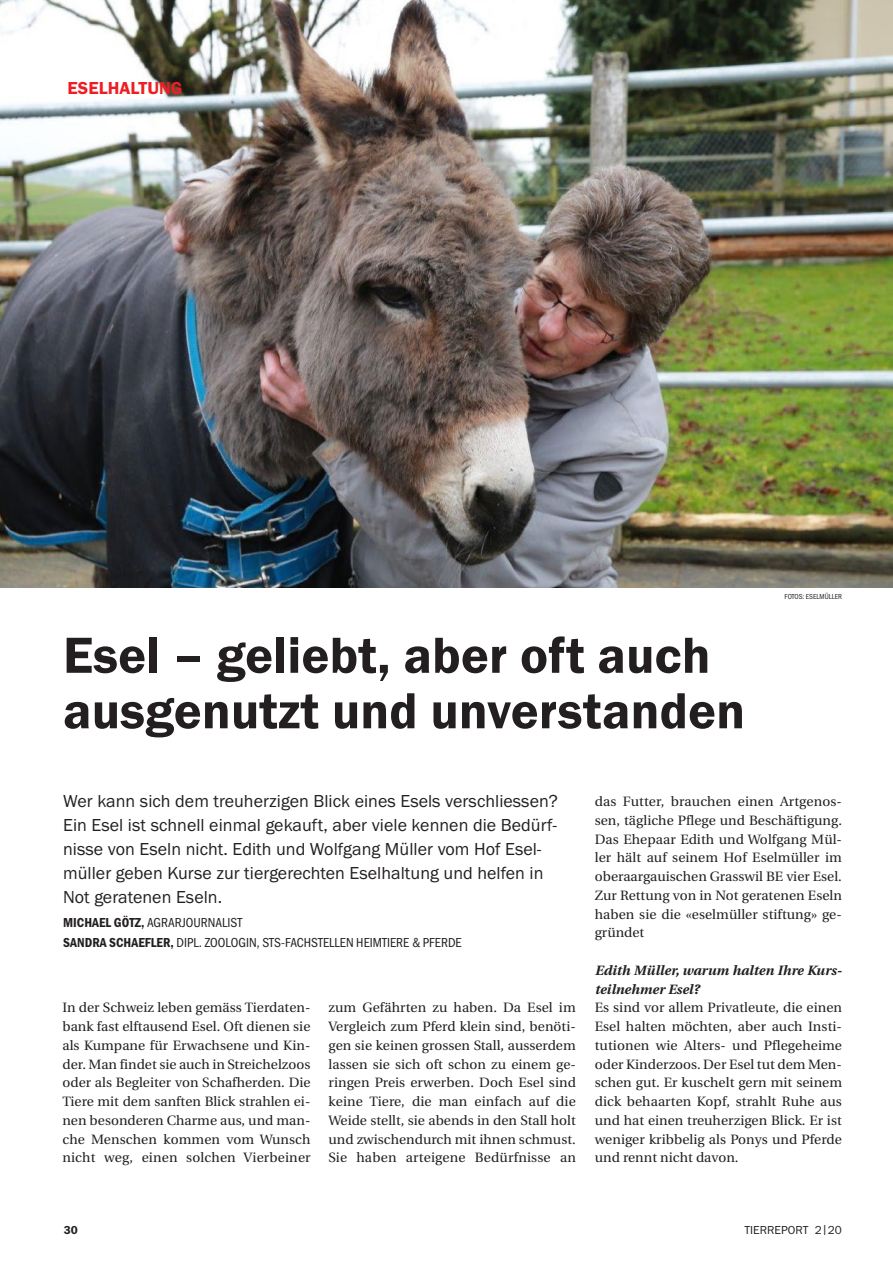
<style>
.page{position:relative;width:893px;height:1263px;background:#fff}
.page>*{position:absolute;margin:0;border:0;box-sizing:border-box;transform-origin:0 0}
.t1{font:600 52.5px/55.5px "Franklin Got Itc T";color:#231f20}
.t2{font:18px/24px "Franklin Got Itc T";color:#231f20}
.t3{font:600 18px "Franklin Got Itc T";letter-spacing:.005em;color:#ee1d23}
.t4{font:13.5px/18.8px "Utopia";letter-spacing:.005em;color:#231f20;text-align:justify}
.t5{font:condensed 13.5px/19.5px "Franklin Got Itc T";color:#231f20}
.t6{font:italic 700 13.5px/18.8px "Utopia";color:#231f20}
.t7{font:12px "Franklin Got Itc T";letter-spacing:.005em;color:#231f20}
.t8{font:600 12px "Franklin Got Itc T";color:#231f20}
.t9{font:condensed 7.5px "Franklin Got Itc T";color:#231f20}
.s1{font-weight:600}
</style>
<div class="page">
<img style="left:0;top:0;width:893px;height:588px">
<h2 class="t3" style="left:67px;top:78px;width:117px">ESELHALTUNG</h2>
<h1 class="t1" style="left:63px;top:627px;width:683px">Esel – geliebt, aber oft auch ausgenutzt und unverstanden</h1>
<p class="t9" style="left:785px;top:592px;width:59px">FOTOS: ESELMÜLLER</p>
<p class="t2" style="left:63px;top:789px;width:496px">Wer kann sich dem treuherzigen Blick eines Esels verschliessen?<br>Ein Esel ist schnell einmal gekauft, aber viele kennen die Bedürf&shy;nisse von Eseln nicht. Edith und Wolfgang Müller vom Hof Esel&shy;müller geben Kurse zur tiergerechten Eselhaltung und helfen in Not geratenen Eseln.</p>
<p class="t5" style="left:63px;top:913px;width:400px"><span class="s1">MICHAEL GÖTZ,</span> AGRARJOURNALIST<br><span class="s1">SANDRA SCHAEFLER,</span> DIPL. ZOOLOGIN, STS-FACHSTELLEN HEIMTIERE &amp; PFERDE</p>
<p class="t4" style="left:62px;top:999px;width:250px">In der Schweiz leben gemäss Tierdaten&shy;bank fast elftausend Esel. Oft dienen sie als Kumpane für Erwachsene und Kin&shy;der. Man findet sie auch in Streichelzoos oder als Begleiter von Schafherden. Die Tiere mit dem sanften Blick strahlen ei&shy;nen besonderen Charme aus, und man&shy;che Menschen kommen vom Wunsch nicht weg, einen solchen Vierbeiner</p>
<p class="t4" style="left:328px;top:999px;width:249px">zum Gefährten zu haben. Da Esel im Vergleich zum Pferd klein sind, benöti&shy;gen sie keinen grossen Stall, ausserdem lassen sie sich oft schon zu einem ge&shy;ringen Preis erwerben. Doch Esel sind keine Tiere, die man einfach auf die Weide stellt, sie abends in den Stall holt und zwischendurch mit ihnen schmust.<br>Sie haben arteigene Bedürfnisse an</p>
<p class="t4" style="left:595px;top:792px;width:249px">das Futter, brauchen einen Artgenos&shy;sen, tägliche Pflege und Beschäftigung.<br>Das Ehepaar Edith und Wolfgang Mül&shy;ler hält auf seinem Hof Eselmüller im oberaargauischen Grasswil BE vier Esel.<br>Zur Rettung von in Not geratenen Eseln haben sie die «eselmüller stiftung» ge&shy;gründet</p>
<p class="t6" style="left:595px;top:961px;width:249px">Edith Müller, warum halten Ihre Kurs&shy;teilnehmer Esel?</p>
<p class="t4" style="left:595px;top:999px;width:249px">Es sind vor allem Privatleute, die einen Esel halten möchten, aber auch Insti&shy;tutionen wie Alters- und Pflegeheime oder Kinderzoos. Der Esel tut dem Men&shy;schen gut. Er kuschelt gern mit seinem dick behaarten Kopf, strahlt Ruhe aus und hat einen treuherzigen Blick. Er ist weniger kribbelig als Ponys und Pferde und rennt nicht davon.</p>
<p class="t8" style="left:64px;top:1223px;width:16px">30</p>
<p class="t7" style="left:744px;top:1223px;width:99px">TIERREPORT 2|20</p>
</div>
